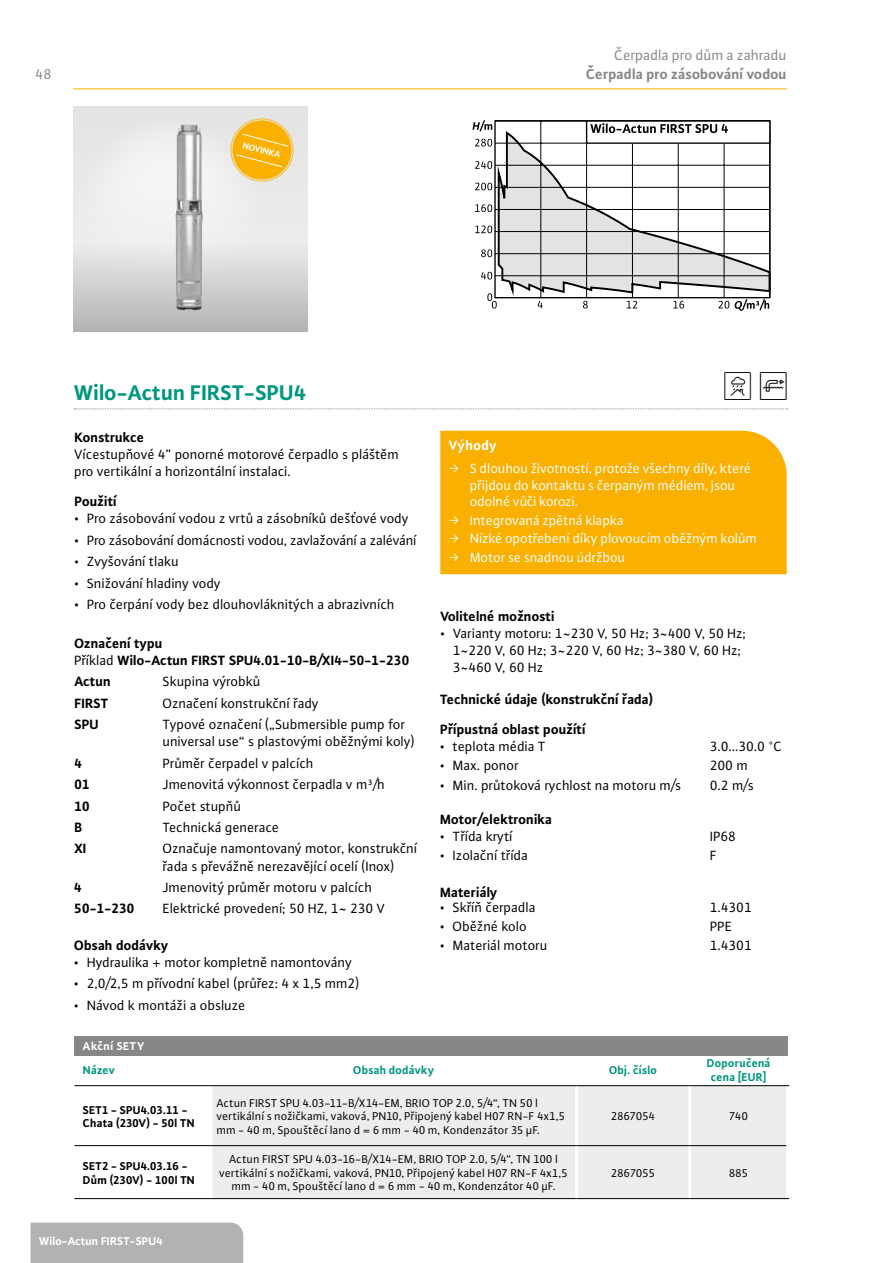
<style>
.page{position:relative;width:893px;height:1263px;background:#fff}
.page>*{position:absolute;margin:0;border:0;box-sizing:border-box;transform-origin:0 0}
.t1{font:42.75px "WILO Pict";color:#000}
.t2{font:700 22.5px "WILO Plus FM";color:#00967f}
.t3{font:700 15px "WILO Plus FM";color:#878787}
.t4{font:15px "WILO Plus FM";color:#878787}
.t5{font:14.25px/17.1px "WILO Plus FM";color:#000}
.t6{font:700 14.25px/17.1px "WILO Plus FM";color:#000}
.t7{font:14.25px/18.6px "WILO Plus FM";letter-spacing:-.005em;color:#fff}
.t8{font:12px/13.5px "WILO Plus FM";letter-spacing:.01em;color:#000}
.t9{font:700 12px/13.5px "WILO Plus FM";letter-spacing:.005em;color:#000}
.t10{font:700 12px/14.4px "WILO Plus FM";letter-spacing:.01em;color:#00967f;text-align:center}
.t11{font:700 12px "WILO Plus FM";color:#fff}
.t12{font:12px "WILO Plus FM";letter-spacing:-.015em;color:#000}
.t13{font:700 12px "WILO Plus FM";letter-spacing:.035em;color:#fff}
.t14{font:700 9.3px "WILO Plus FM";color:#fff}
.s1{font-weight:400}
.s2{font-weight:700}
.s3{font-family:"WILO Pict"}
</style>
<div class="page">
<div style="left:31px;top:1222px;width:212px;height:41px;background:#b3b2b2"></div>
<hr style="left:73px;top:89px;width:714px;height:1px;background:#f9b000">
<svg style="left:74px;top:409px;width:714px;height:1px"></svg>
<svg style="left:73px;top:106px;width:234px;height:226px;background:#d7d7d6"></svg>
<svg style="left:74px;top:118px;width:188px;height:188px;fill:#ececec"></svg>
<img style="left:121px;top:118px;width:135px;height:202px">
<div style="left:440px;top:431px;width:347px;height:143px;background:#f9b000"></div>
<div style="left:233px;top:121px;width:58px;height:58px;background:#f9b000;border-radius:50%"></div>
<div style="left:232px;top:120px;width:60px;height:60px;border:1px solid #f9b000;border-radius:50%"></div>
<div style="left:230px;top:118px;width:64px;height:64px;border:1px solid #f9b000;border-radius:50%"></div>
<svg style="left:242px;top:133px;width:47px;height:14px"></svg>
<svg style="left:236px;top:154px;width:47px;height:14px"></svg>
<svg style="left:472px;top:120px;width:297px;height:191px"></svg>
<div style="left:74px;top:1035px;width:714px;height:20px;background:#878787"></div>
<div style="left:212px;top:1086px;width:574px;height:112px;background:#ededed"></div>
<hr style="left:575px;top:1086px;width:3px;height:59px;background:#fff">
<hr style="left:688px;top:1086px;width:3px;height:59px;background:#fff">
<hr style="left:575px;top:1146px;width:3px;height:52px;background:#fff">
<hr style="left:688px;top:1146px;width:3px;height:52px;background:#fff">
<hr style="left:74px;top:1085px;width:137px;height:1px;background:#000">
<hr style="left:211px;top:1085px;width:366px;height:1px;background:#000">
<hr style="left:577px;top:1085px;width:113px;height:1px;background:#000">
<hr style="left:690px;top:1085px;width:99px;height:1px;background:#000">
<hr style="left:74px;top:1145px;width:137px;height:1px;background:#000">
<hr style="left:211px;top:1145px;width:366px;height:1px;background:#000">
<hr style="left:577px;top:1145px;width:113px;height:1px;background:#000">
<hr style="left:690px;top:1145px;width:96px;height:1px;background:#000">
<hr style="left:74px;top:1198px;width:137px;height:1px;background:#000">
<hr style="left:211px;top:1198px;width:366px;height:1px;background:#000">
<hr style="left:577px;top:1198px;width:113px;height:1px;background:#000">
<hr style="left:690px;top:1198px;width:99px;height:1px;background:#000">
<p class="t4" style="left:36px;top:63px;width:18px">48</p>
<p class="t14" style="left:245px;top:139px;width:40px;rotate:15deg">NOVINKA</p>
<p class="t4" style="left:615px;top:44px;width:174px">Čerpadla pro dům a zahradu</p>
<p class="t3" style="left:586px;top:64px;width:202px">Čerpadla pro zásobování vodou</p>
<h2 class="t2" style="left:74px;top:377px;width:233px">Wilo-Actun FIRST-SPU4</h2>
<p class="t6" style="left:74px;top:428px;width:71px">Konstrukce</p>
<p class="t5" style="left:74px;top:445px;width:326px">Vícestupňové 4” ponorné motorové čerpadlo s pláštěm pro vertikální a horizontální instalaci.</p>
<p class="t6" style="left:74px;top:492px;width:44px">Použití</p>
<p class="t5" style="left:74px;top:509px;width:336px">• Pro zásobování vodou z vrtů a zásobníků dešťové vody</p>
<p class="t5" style="left:74px;top:530px;width:344px">• Pro zásobování domácnosti vodou, zavlažování a zalévání</p>
<p class="t5" style="left:74px;top:552px;width:106px">• Zvyšování tlaku</p>
<p class="t5" style="left:74px;top:573px;width:148px">• Snižování hladiny vody</p>
<p class="t5" style="left:74px;top:595px;width:322px">• Pro čerpání vody bez dlouhovláknitých a abrazivních</p>
<p class="t6" style="left:74px;top:634px;width:336px">Označení typu<br><span class="s1">Příklad</span> Wilo-Actun FIRST SPU4.01-10-B/XI4-50-1-230</p>
<p class="t6" style="left:74px;top:672px;width:38px">Actun</p>
<p class="t5" style="left:163px;top:672px;width:99px">Skupina výrobků</p>
<p class="t6" style="left:74px;top:694px;width:36px">FIRST</p>
<p class="t5" style="left:163px;top:693px;width:158px">Označení konstrukční řady</p>
<p class="t6" style="left:74px;top:715px;width:26px">SPU</p>
<p class="t5" style="left:163px;top:715px;width:254px">Typové označení („Submersible pump for universal use“ s plastovými oběžnými koly)</p>
<p class="t6" style="left:74px;top:754px;width:9px">4</p>
<p class="t5" style="left:163px;top:753px;width:152px">Průměr čerpadel v palcích</p>
<p class="t6" style="left:74px;top:775px;width:17px">01</p>
<p class="t5" style="left:163px;top:775px;width:224px">Jmenovitá výkonnost čerpadla v m³/h</p>
<p class="t6" style="left:74px;top:797px;width:17px">10</p>
<p class="t5" style="left:163px;top:796px;width:80px">Počet stupňů</p>
<p class="t6" style="left:74px;top:818px;width:9px">B</p>
<p class="t5" style="left:163px;top:817px;width:118px">Technická generace</p>
<p class="t6" style="left:74px;top:840px;width:14px">XI</p>
<p class="t5" style="left:163px;top:839px;width:256px">Označuje namontovaný motor, konstrukční řada s převážně nerezavějící ocelí (Inox)</p>
<p class="t6" style="left:74px;top:878px;width:9px">4</p>
<p class="t5" style="left:163px;top:877px;width:211px">Jmenovitý průměr motoru v palcích</p>
<p class="t6" style="left:74px;top:900px;width:62px">50-1-230</p>
<p class="t5" style="left:163px;top:899px;width:224px">Elektrické provedení; 50 HZ, 1~ 230 V</p>
<p class="t6" style="left:74px;top:936px;width:96px">Obsah dodávky</p>
<p class="t5" style="left:74px;top:952px;width:279px">• Hydraulika + motor kompletně namontovány</p>
<p class="t5" style="left:74px;top:974px;width:287px">• 2,0/2,5 m přívodní kabel (průřez: 4 x 1,5 mm2)</p>
<p class="t5" style="left:74px;top:995px;width:173px">• Návod k montáži a obsluze</p>
<h1 class="t1" style="left:724px;top:368px;width:64px">aº</h1>
<p class="t7" style="left:449px;top:433px;width:304px;line-height:22.8px"><span class="s2">Výhody<br></span><span class="s3">ƒ</span> S dlouhou životností, protože všechny díly, které</p>
<p class="t7" style="left:470px;top:476px;width:267px;line-height:16.5px">přijdou do kontaktu s čerpaným médiem, jsou odolné vůči korozi.</p>
<p class="t7" style="left:449px;top:510px;width:310px"><span class="s3">ƒ</span> Integrovaná zpětná klapka<br><span class="s3">ƒ</span> Nízké opotřebení díky plovoucím oběžným kolům <span class="s3">ƒ</span> Motor se snadnou údržbou</p>
<p class="t6" style="left:440px;top:607px;width:116px">Volitelné možnosti</p>
<p class="t5" style="left:453px;top:623px;width:295px;text-indent:-13px">• Varianty motoru: 1~230 V, 50 Hz; 3~400 V, 50 Hz;<br>1~220 V, 60 Hz; 3~220 V, 60 Hz; 3~380 V, 60 Hz;<br>3~460 V, 60 Hz</p>
<p class="t6" style="left:440px;top:684px;width:215px;line-height:30px">Technické údaje (konstrukční řada)<br>Přípustná oblast použítí</p>
<p class="t5" style="left:440px;top:737px;width:107px">• teplota média T</p>
<p class="t5" style="left:710px;top:737px;width:73px">3.0...30.0 °C</p>
<p class="t5" style="left:440px;top:756px;width:80px">• Max. ponor</p>
<p class="t5" style="left:710px;top:756px;width:39px">200 m</p>
<p class="t5" style="left:440px;top:775px;width:243px">• Min. průtoková rychlost na motoru m/s</p>
<p class="t5" style="left:710px;top:775px;width:45px">0.2 m/s</p>
<p class="t6" style="left:440px;top:810px;width:113px">Motor/elektronika</p>
<p class="t5" style="left:440px;top:826px;width:74px">• Třída krytí</p>
<p class="t5" style="left:710px;top:826px;width:28px">IP68</p>
<p class="t5" style="left:440px;top:846px;width:89px">• Izolační třída</p>
<p class="t5" style="left:710px;top:846px;width:8px">F</p>
<p class="t6" style="left:440px;top:883px;width:59px">Materiály</p>
<p class="t5" style="left:440px;top:897px;width:97px">• Skříň čerpadla</p>
<p class="t5" style="left:710px;top:897px;width:43px">1.4301</p>
<p class="t5" style="left:440px;top:916px;width:88px">• Oběžné kolo</p>
<p class="t5" style="left:710px;top:916px;width:23px">PPE</p>
<p class="t5" style="left:440px;top:936px;width:109px">• Materiál motoru</p>
<p class="t5" style="left:710px;top:936px;width:43px">1.4301</p>
<p class="t13" style="left:83px;top:1038px;width:63px">Akční SETY</p>
<p class="t10" style="left:83px;top:1062px;width:34px">Název</p>
<p class="t10" style="left:353px;top:1062px;width:82px">Obsah dodávky</p>
<p class="t10" style="left:609px;top:1062px;width:49px">Obj. číslo</p>
<p class="t10" style="left:707px;top:1055px;width:65px">Doporučená cena [EUR]</p>
<p class="t9" style="left:83px;top:1102px;width:113px">SET1 - SPU4.03.11 -<br>Chata (230V) - 50l TN</p>
<p class="t8" style="left:217px;top:1095px;width:350px">Actun FIRST SPU 4.03-11-B/X14-EM, BRIO TOP 2.0, 5/4“, TN 50 l vertikální s nožičkami, vaková, PN10, Připojený kabel H07 RN-F 4x1,5 mm - 40 m, Spouštěcí lano d = 6 mm - 40 m, Kondenzátor 35 μF.</p>
<p class="t12" style="left:611px;top:1107px;width:46px">2867054</p>
<p class="t8" style="left:729px;top:1108px;width:20px">740</p>
<p class="t9" style="left:83px;top:1159px;width:114px">SET2 - SPU4.03.16 -<br>Dům (230V) - 100l TN</p>
<p class="t8" style="left:219px;top:1151px;width:350px;text-align:center">Actun FIRST SPU 4.03-16-B/X14-EM, BRIO TOP 2.0, 5/4“, TN 100 l vertikální s nožičkami, vaková, PN10, Připojený kabel H07 RN-F 4x1,5 mm - 40 m, Spouštěcí lano d = 6 mm - 40 m, Kondenzátor 40 μF.</p>
<p class="t12" style="left:611px;top:1164px;width:45px">2867055</p>
<p class="t8" style="left:729px;top:1165px;width:21px">885</p>
<p class="t11" style="left:39px;top:1233px;width:125px">Wilo-Actun FIRST-SPU4</p>
</div>
